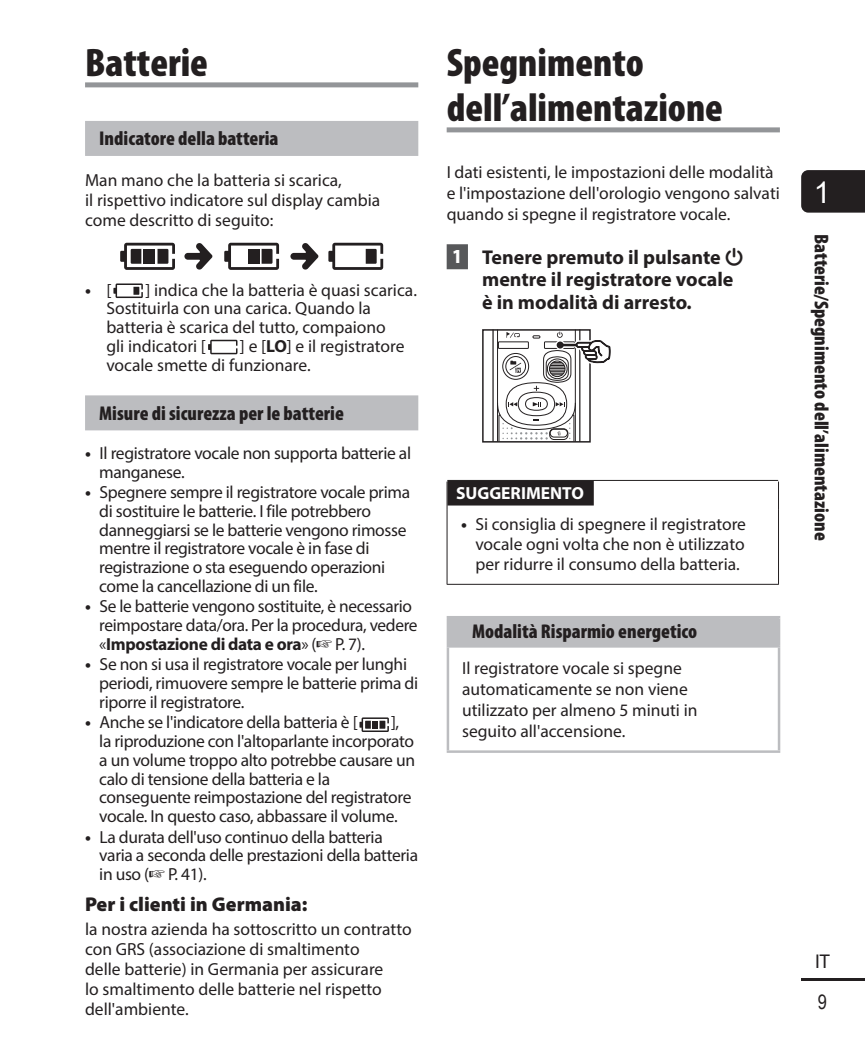
<style>
.page{position:relative;width:865px;height:1049px;background:#fff}
.page>*{position:absolute;margin:0;border:0;box-sizing:border-box;transform-origin:0 0}
.t1{font:900 condensed 40px/45px "Myriad Pro";color:#231f20}
.t2{font:30px "Arial";color:#fff}
.t3{font:900 condensed 20px "Myriad Pro";color:#231f20}
.t4{font:700 20px/22.5px "Myriad Pro";color:#231f20}
.t5{font:900 20px "Myriad Pro";color:#231f20}
.t6{font:20px "Myriad Pro";color:#231f20}
.t7{font:20px "Arial Narrow";color:#231f20}
.t8{font:17.5px/18.8px "Myriad Pro";letter-spacing:-.02em;color:#231f20}
.t9{font:17.5px/20px "Myriad Pro";color:#231f20}
.t10{font:700 17.5px "Myriad Pro";color:#fff}
.t11{font:700 17.5px "Myriad Pro";color:#231f20}
.s1{font-weight:400}
.s2{font-weight:700}
.s3{font-weight:900;font-stretch:condensed;color:#fff}
.s4{font-family:"VR4";font-weight:400}
</style>
<div class="page">
<div style="left:801px;top:170px;width:64px;height:43px;background:#231f20"></div>
<hr style="left:801px;top:978px;width:64px;height:3px;background:#231f20">
<div style="left:85px;top:82px;width:333px;height:5px;background:#939598"></div>
<div style="left:446px;top:244px;width:22px;height:25px;background:#57585a"></div>
<div style="left:498px;top:341px;width:31px;height:8px;border:1px solid #231f20"></div>
<hr style="left:492px;top:330px;width:1px;height:111px;background:#231f20">
<hr style="left:579px;top:330px;width:1px;height:111px;background:#231f20">
<hr style="left:497px;top:330px;width:1px;height:111px;background:#231f20">
<hr style="left:575px;top:330px;width:1px;height:111px;background:#231f20">
<div style="left:505px;top:356px;width:21px;height:21px;border:1px solid #231f20;border-radius:50%"></div>
<div style="left:502px;top:353px;width:27px;height:27px;border:1px solid #231f20;border-radius:50%"></div>
<div style="left:518px;top:392px;width:37px;height:24px;border:1px solid #231f20;border-radius:50%"></div>
<div style="left:525px;top:397px;width:23px;height:14px;border:1px solid #231f20;border-radius:50%"></div>
<svg style="left:509px;top:361px;width:12px;height:12px"></svg>
<svg style="left:498px;top:402px;width:78px;height:38px"></svg>
<div style="left:482px;top:329px;width:108px;height:114px;border:2px solid #231f20"></div>
<svg style="left:506px;top:332px;width:13px;height:6px"></svg>
<svg style="left:532px;top:329px;width:79px;height:62px"></svg>
<svg style="left:446px;top:481px;width:1px;height:29px"></svg>
<svg style="left:778px;top:481px;width:1px;height:29px"></svg>
<hr style="left:446px;top:510px;width:1px;height:74px;background:#231f20">
<hr style="left:778px;top:510px;width:1px;height:74px;background:#231f20">
<hr style="left:446px;top:584px;width:333px;height:1px;background:#231f20">
<hr style="left:447px;top:480px;width:331px;height:1px;background:#231f20">
<div style="left:447px;top:480px;width:147px;height:25px;background:#231f20"></div>
<div style="left:448px;top:617px;width:331px;height:29px;background:#bcbdc0"></div>
<hr style="left:446px;top:648px;width:3px;height:102px;background:#bcbdc0">
<hr style="left:777px;top:648px;width:3px;height:102px;background:#bcbdc0">
<hr style="left:446px;top:750px;width:334px;height:3px;background:#bcbdc0">
<hr style="left:446px;top:616px;width:334px;height:2px;background:#bcbdc0">
<hr style="left:446px;top:618px;width:3px;height:27px;background:#bcbdc0">
<hr style="left:777px;top:618px;width:3px;height:27px;background:#bcbdc0">
<hr style="left:446px;top:645px;width:334px;height:3px;background:#bcbdc0">
<div style="left:446px;top:127px;width:334px;height:5px;background:#939598"></div>
<div style="left:85px;top:121px;width:333px;height:35px;background:#bcbdc0"></div>
<div style="left:85px;top:395px;width:333px;height:35px;background:#bcbdc0"></div>
<svg style="left:184px;top:243px;width:28px;height:27px"></svg>
<svg style="left:328px;top:243px;width:55px;height:27px"></svg>
<svg style="left:224px;top:243px;width:55px;height:27px"></svg>
<svg style="left:120px;top:243px;width:55px;height:27px"></svg>
<svg style="left:290px;top:243px;width:28px;height:27px"></svg>
<svg style="left:113px;top:283px;width:30px;height:15px"></svg>
<svg style="left:208px;top:340px;width:29px;height:14px"></svg>
<svg style="left:359px;top:717px;width:30px;height:15px"></svg>
<h1 class="t1" style="left:85px;top:39px;width:124px">Batterie</h1>
<p class="t3" style="left:99px;top:126px;width:181px">Indicatore della batteria</p>
<p class="t9" style="left:85px;top:169px;width:297px">Man mano che la batteria si scarica,<br>il rispettivo indicatore sul display cambia come descritto di seguito:</p>
<p class="t9" style="left:106px;top:280px;width:312px;line-height:18.8px;text-indent:39px">] indica che la batteria è quasi scarica.<br>Sostituirla con una carica. Quando la batteria è scarica del tutto, compaiono<br>gli indicatori [</p>
<p class="t11" style="left:85px;top:278px;width:28px">• <span class="s1">[</span></p>
<p class="t9" style="left:106px;top:336px;width:300px;line-height:18.8px;text-indent:134px">] e [<span class="s2">LO</span>] e il registratore vocale smette di funzionare.</p>
<p class="t3" style="left:99px;top:400px;width:246px">Misure di sicurezza per le batterie</p>
<p class="t8" style="left:99px;top:443px;width:313px;text-indent:-14px"><span class="s2">•</span> Il registratore vocale non supporta batterie al manganese.</p>
<p class="t8" style="left:99px;top:482px;width:312px;text-indent:-14px"><span class="s2">•</span> Spegnere sempre il registratore vocale prima di sostituire le batterie. I file potrebbero danneggiarsi se le batterie vengono rimosse mentre il registratore vocale è in fase di registrazione o sta eseguendo operazioni come la cancellazione di un file.</p>
<p class="t8" style="left:99px;top:597px;width:320px;text-indent:-14px"><span class="s2">•</span> Se le batterie vengono sostituite, è necessario reimpostare data/ora. Per la procedura, vedere «<span class="s2">Impostazione di data e ora</span>» (☞ P. 7).</p>
<p class="t8" style="left:99px;top:655px;width:320px;text-indent:-14px"><span class="s2">•</span> Se non si usa il registratore vocale per lunghi periodi, rimuovere sempre le batterie prima di riporre il registratore.</p>
<p class="t8" style="left:85px;top:713px;width:274px"><span class="s2">•</span> Anche se l'indicatore della batteria è [</p>
<p class="t8" style="left:99px;top:713px;width:317px;text-indent:292px">], la riproduzione con l'altoparlante incorporato a un volume troppo alto potrebbe causare un calo di tensione della batteria e la conseguente reimpostazione del registratore vocale. In questo caso, abbassare il volume.</p>
<p class="t8" style="left:99px;top:827px;width:320px;text-indent:-14px"><span class="s2">•</span> La durata dell'uso continuo della batteria varia a seconda delle prestazioni della batteria in uso (☞ P. 41).</p>
<p class="t5" style="left:85px;top:891px;width:224px">Per i clienti in Germania:</p>
<p class="t9" style="left:85px;top:918px;width:328px">la nostra azienda ha sottoscritto un contratto con GRS (associazione di smaltimento<br>delle batterie) in Germania per assicurare<br>lo smaltimento delle batterie nel rispetto dell'ambiente.</p>
<h1 class="t1" style="left:446px;top:39px;width:278px">Spegnimento dell’alimentazione</h1>
<p class="t9" style="left:446px;top:161px;width:335px;line-height:21.2px">I dati esistenti, le impostazioni delle modalità e l'impostazione dell'orologio vengono salvati quando si spegne il registratore vocale.</p>
<p class="t4" style="left:482px;top:245px;width:263px;text-indent:-29px"><span class="s3">1</span> Tenere premuto il pulsante <span class="s4">o </span>mentre il registratore vocale è in modalità di arresto.</p>
<p class="t10" style="left:456px;top:482px;width:129px">SUGGERIMENTO</p>
<p class="t8" style="left:475px;top:514px;width:272px;line-height:20px;text-align:justify;text-indent:-14px"><span class="s2">•</span> Si consiglia di spegnere il registratore vocale ogni volta che non è utilizzato per ridurre il consumo della batteria.</p>
<p class="t3" style="left:472px;top:618px;width:227px">Modalità Risparmio energetico</p>
<p class="t9" style="left:462px;top:657px;width:237px;line-height:21.2px">Il registratore vocale si spegne automaticamente se non viene utilizzato per almeno 5 minuti in seguito all'accensione.</p>
<h2 class="t2" style="left:814px;top:172px;width:18px">1</h2>
<p class="t3" style="left:834px;top:234px;width:308px;rotate:90deg">Batterie/Spegnimento dell’alimentazione</p>
<p class="t6" style="left:815px;top:948px;width:16px">IT</p>
<p class="t7" style="left:817px;top:988px;width:11px">9</p>
</div>
